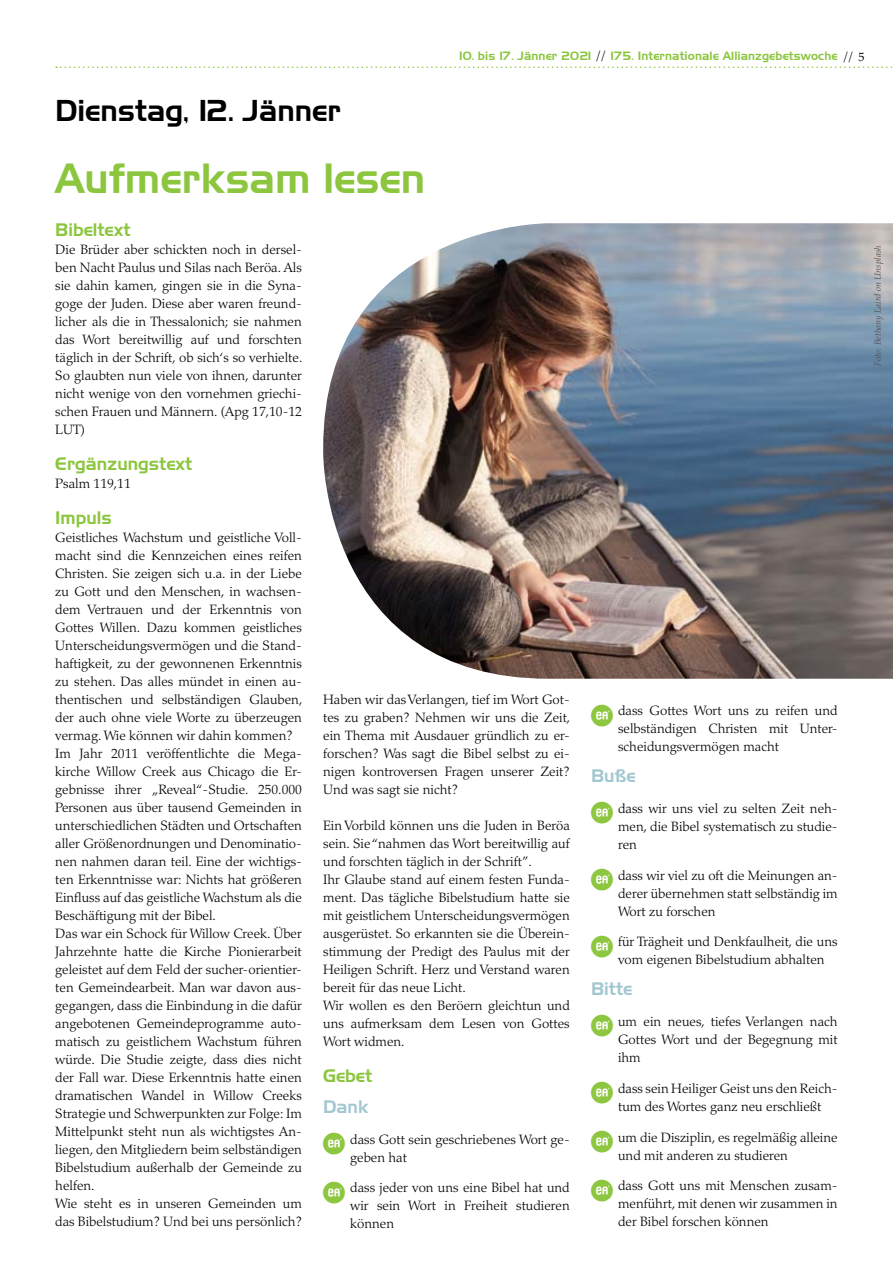
<style>
.page{position:relative;width:893px;height:1263px;background:#fff}
.page>*{position:absolute;margin:0;border:0;box-sizing:border-box;transform-origin:0 0}
.t1{font:42px "Slicker";color:#8cc63f}
.t2{font:30px "Slicker";color:#000}
.t3{font:18px "Slicker";color:#8cc63f}
.t4{font:18px "Slicker";color:#a2c7d0}
.t5{font:300 13.5px/18px "Palatino LT Std";color:#000;text-align:justify}
.t6{font:12px "Slicker";letter-spacing:.01em;color:#8cc63f}
.t7{font:italic 9px "Palatino LT Std";color:#565659}
.s1{font-family:"Palatino";color:#000}
</style>
<div class="page">
<img style="left:323px;top:223px;width:570px;height:456px">
<svg style="left:56px;top:67px;width:837px;height:1px"></svg>
<p class="t6" style="left:459px;top:49px;width:407px">10. bis 17. Jänner 2021 <span class="s1">//</span> 175. Internationale Allianzgebetswoche <span class="s1">// 5</span></p>
<h2 class="t2" style="left:55px;top:94px;width:287px">Dienstag, 12. Jänner</h2>
<h1 class="t1" style="left:55px;top:155px;width:371px">Aufmerksam lesen</h1>
<h3 class="t3" style="left:55px;top:220px;width:77px">Bibeltext</h3>
<p class="t5" style="left:55px;top:241px;width:249px">Die Brüder aber schickten noch in dersel&shy;ben Nacht Paulus und Silas nach Beröa. Als sie dahin kamen, gingen sie in die Syna&shy;goge der Juden. Diese aber waren freund&shy;licher als die in Thessalonich; sie nahmen das Wort bereitwillig auf und forschten täglich in der Schrift, ob sich‘s so verhielte.<br>So glaubten nun viele von ihnen, darunter nicht wenige von den vornehmen griechi&shy;schen Frauen und Männern. (Apg 17,10-12<br>LUT)</p>
<h3 class="t3" style="left:55px;top:454px;width:139px">Ergänzungstext</h3>
<p class="t5" style="left:55px;top:475px;width:77px">Psalm 119,11</p>
<h3 class="t3" style="left:55px;top:508px;width:58px">Impuls</h3>
<p class="t5" style="left:55px;top:529px;width:249px;text-align:left">Geistliches Wachstum und geistliche Voll&shy;macht sind die Kennzeichen eines reifen Christen. Sie zeigen sich u.a. in der Liebe zu Gott und den Menschen, in wachsen&shy;dem Vertrauen und der Erkenntnis von Gottes Willen. Dazu kommen geistliches Unterscheidungsvermögen und die Stand&shy;haftigkeit, zu der gewonnenen Erkenntnis zu stehen. Das alles mündet in einen au&shy;thentischen und selbständigen Glauben, der auch ohne viele Worte zu überzeugen vermag. Wie können wir dahin kommen?<br>Im Jahr 2011 veröffentlichte die Mega&shy;kirche Willow Creek aus Chicago die Er&shy;gebnisse ihrer „Reveal“-Studie. 250.000<br>Personen aus über tausend Gemeinden in unterschiedlichen Städten und Ortschaften aller Größenordnungen und Denominatio&shy;nen nahmen daran teil. Eine der wichtigs&shy;ten Erkenntnisse war: Nichts hat größeren Einfluss auf das geistliche Wachstum als die Beschäftigung mit der Bibel.<br>Das war ein Schock für Willow Creek. Über Jahrzehnte hatte die Kirche Pionierarbeit geleistet auf dem Feld der sucher-orientier&shy;ten Gemeindearbeit. Man war davon aus&shy;gegangen, dass die Einbindung in die dafür angebotenen Gemeindeprogramme auto&shy;matisch zu geistlichem Wachstum führen würde. Die Studie zeigte, dass dies nicht der Fall war. Diese Erkenntnis hatte einen dramatischen Wandel in Willow Creeks Strategie und Schwerpunkten zur Folge: Im Mittelpunkt steht nun als wichtigstes An&shy;liegen, den Mitgliedern beim selbständigen Bibelstudium außerhalb der Gemeinde zu helfen.<br>Wie steht es in unseren Gemeinden um das Bibelstudium? Und bei uns persönlich?</p>
<p class="t5" style="left:323px;top:691px;width:249px">Haben wir das Verlangen, tief im Wort Got&shy;tes zu graben? Nehmen wir uns die Zeit, ein Thema mit Ausdauer gründlich zu er&shy;forschen? Was sagt die Bibel selbst zu ei&shy;nigen kontroversen Fragen unserer Zeit?<br>Und was sagt sie nicht?</p>
<p class="t5" style="left:323px;top:817px;width:248px;text-align:left">Ein Vorbild können uns die Juden in Beröa sein. Sie “nahmen das Wort bereitwillig auf und forschten täglich in der Schrift”.<br>Ihr Glaube stand auf einem festen Funda&shy;ment. Das tägliche Bibelstudium hatte sie mit geistlichem Unterscheidungsvermögen ausgerüstet. So erkannten sie die Überein&shy;stimmung der Predigt des Paulus mit der Heiligen Schrift. Herz und Verstand waren bereit für das neue Licht.<br>Wir wollen es den Beröern gleichtun und uns aufmerksam dem Lesen von Gottes Wort widmen.</p>
<h3 class="t3" style="left:323px;top:1066px;width:51px">Gebet</h3>
<h3 class="t4" style="left:323px;top:1096px;width:47px">Dank</h3>
<p class="t5" style="left:350px;top:1130px;width:221px">dass Gott sein geschriebenes Wort ge&shy;geben hat</p>
<p class="t5" style="left:350px;top:1179px;width:221px">dass jeder von uns eine Bibel hat und wir sein Wort in Freiheit studieren können</p>
<p class="t5" style="left:618px;top:702px;width:221px">dass Gottes Wort uns zu reifen und selbständigen Christen mit Unter&shy;scheidungsvermögen macht</p>
<h3 class="t4" style="left:591px;top:766px;width:46px">Buße</h3>
<p class="t5" style="left:618px;top:800px;width:221px">dass wir uns viel zu selten Zeit neh&shy;men, die Bibel systematisch zu studie&shy;ren</p>
<p class="t5" style="left:618px;top:866px;width:221px">dass wir viel zu oft die Meinungen an&shy;derer übernehmen statt selbständig im Wort zu forschen</p>
<p class="t5" style="left:618px;top:933px;width:221px">für Trägheit und Denkfaulheit, die uns vom eigenen Bibelstudium abhalten</p>
<h3 class="t4" style="left:591px;top:979px;width:43px">Bitte</h3>
<p class="t5" style="left:618px;top:1013px;width:221px">um ein neues, tiefes Verlangen nach Gottes Wort und der Begegnung mit ihm</p>
<p class="t5" style="left:618px;top:1079px;width:221px">dass sein Heiliger Geist uns den Reich&shy;tum des Wortes ganz neu erschließt</p>
<p class="t5" style="left:618px;top:1128px;width:221px">um die Disziplin, es regelmäßig alleine und mit anderen zu studieren</p>
<p class="t5" style="left:618px;top:1177px;width:221px">dass Gott uns mit Menschen zusam&shy;menführt, mit denen wir zusammen in der Bibel forschen können</p>
<p class="t7" style="left:873px;top:366px;width:122px;rotate:-90deg">Foto: Bethany Laird on Unsplash</p>
</div>
